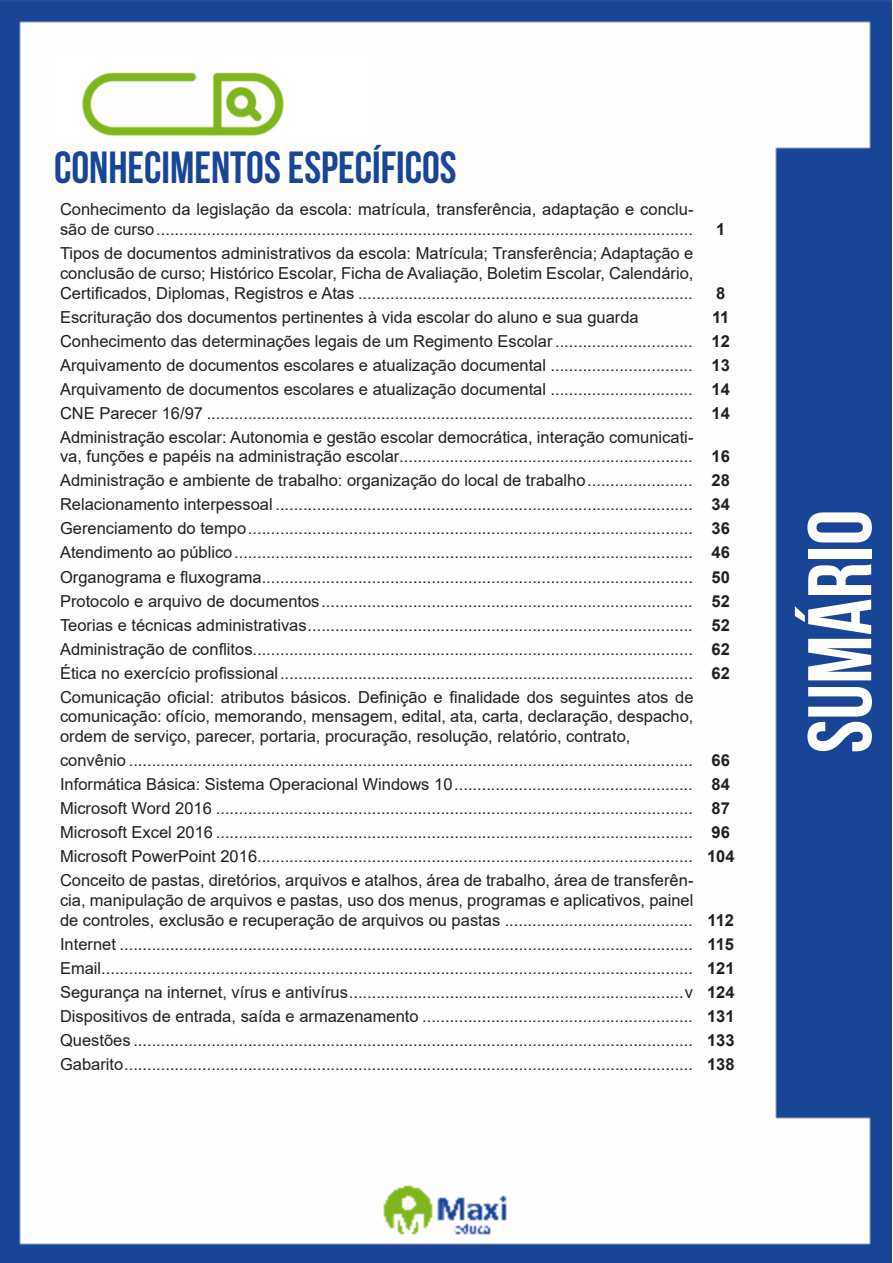
<style>
.page{position:relative;width:893px;height:1263px;background:#fff}
.page>*{position:absolute;margin:0;border:0;box-sizing:border-box;transform-origin:0 0}
.t1{font:700 90px "Bebas Neue";color:#fff}
.t2{font:700 45px "Bebas Neue";color:#184696}
.ALTERNATIVAS{font:16.5px/19.8px "Arial";color:#231f20;text-align:justify}
.INDICE{font:700 16.5px "Arial";color:#231f20}
</style>
<div class="page">
<img style="left:0;top:0;width:892px;height:1263px">
<div style="left:53px;top:55px;width:317px;height:121px;background:#fff"></div>
<img style="left:82px;top:72px;width:201px;height:64px">
<p class="t2" style="left:54px;top:142px;width:404px">CONHECIMENTOS ESPECÍFICOS</p>
<p class="ALTERNATIVAS" style="left:60px;top:199px;width:635px">Conhecimento da legislação da escola: matrícula, transferência, adaptação e conclu&shy;são de curso.....................................................................................................................</p>
<p class="ALTERNATIVAS" style="left:60px;top:243px;width:635px">Tipos de documentos administrativos da escola: Matrícula; Transferência; Adaptação e conclusão de curso; Histórico Escolar, Ficha de Avaliação, Boletim Escolar, Calendário, Certificados, Diplomas, Registros e Atas .........................................................................</p>
<p class="INDICE" style="left:716px;top:217px;width:11px">1</p>
<p class="INDICE" style="left:716px;top:281px;width:11px">8</p>
<p class="ALTERNATIVAS" style="left:60px;top:307px;width:580px">Escrituração dos documentos pertinentes à vida escolar do aluno e sua guarda</p>
<p class="INDICE" style="left:712px;top:305px;width:19px">11</p>
<p class="ALTERNATIVAS" style="left:60px;top:331px;width:634px">Conhecimento das determinações legais de um Regimento Escolar ..............................</p>
<p class="INDICE" style="left:712px;top:329px;width:20px">12</p>
<p class="ALTERNATIVAS" style="left:60px;top:355px;width:634px">Arquivamento de documentos escolares e atualização documental ...............................</p>
<p class="INDICE" style="left:712px;top:353px;width:20px">13</p>
<p class="ALTERNATIVAS" style="left:60px;top:379px;width:634px">Arquivamento de documentos escolares e atualização documental ...............................</p>
<p class="INDICE" style="left:712px;top:377px;width:20px">14</p>
<p class="ALTERNATIVAS" style="left:60px;top:403px;width:634px">CNE Parecer 16/97 ..........................................................................................................</p>
<p class="INDICE" style="left:712px;top:401px;width:20px">14</p>
<p class="ALTERNATIVAS" style="left:60px;top:427px;width:635px">Administração escolar: Autonomia e gestão escolar democrática, interação comunicati&shy;va, funções e papéis na administração escolar................................................................</p>
<p class="INDICE" style="left:712px;top:445px;width:20px">16</p>
<p class="ALTERNATIVAS" style="left:60px;top:471px;width:634px">Administração e ambiente de trabalho: organização do local de trabalho.......................</p>
<p class="INDICE" style="left:712px;top:469px;width:20px">28</p>
<p class="ALTERNATIVAS" style="left:60px;top:495px;width:634px">Relacionamento interpessoal ...........................................................................................</p>
<p class="INDICE" style="left:712px;top:493px;width:20px">34</p>
<p class="ALTERNATIVAS" style="left:60px;top:519px;width:634px">Gerenciamento do tempo.................................................................................................</p>
<p class="INDICE" style="left:712px;top:517px;width:20px">36</p>
<p class="ALTERNATIVAS" style="left:60px;top:543px;width:634px">Atendimento ao público....................................................................................................</p>
<p class="INDICE" style="left:712px;top:541px;width:20px">46</p>
<p class="ALTERNATIVAS" style="left:60px;top:567px;width:634px">Organograma e fluxograma..............................................................................................</p>
<p class="INDICE" style="left:712px;top:565px;width:20px">50</p>
<p class="ALTERNATIVAS" style="left:60px;top:591px;width:634px">Protocolo e arquivo de documentos.................................................................................</p>
<p class="INDICE" style="left:712px;top:589px;width:20px">52</p>
<p class="ALTERNATIVAS" style="left:60px;top:615px;width:634px">Teorias e técnicas administrativas....................................................................................</p>
<p class="INDICE" style="left:712px;top:613px;width:20px">52</p>
<p class="ALTERNATIVAS" style="left:60px;top:639px;width:634px">Administração de conflitos................................................................................................</p>
<p class="INDICE" style="left:712px;top:637px;width:20px">62</p>
<p class="ALTERNATIVAS" style="left:60px;top:663px;width:634px">Ética no exercício profissional..........................................................................................</p>
<p class="INDICE" style="left:712px;top:661px;width:20px">62</p>
<p class="ALTERNATIVAS" style="left:60px;top:687px;width:635px">Comunicação oficial: atributos básicos. Definição e finalidade dos seguintes atos de comunicação: ofício, memorando, mensagem, edital, ata, carta, declaração, despacho, ordem de serviço, parecer, portaria, procuração, resolução, relatório, contrato,</p>
<p class="ALTERNATIVAS" style="left:60px;top:750px;width:634px">convênio ...........................................................................................................................</p>
<p class="INDICE" style="left:712px;top:749px;width:20px">66</p>
<p class="ALTERNATIVAS" style="left:60px;top:774px;width:634px">Informática Básica: Sistema Operacional Windows 10....................................................</p>
<p class="INDICE" style="left:712px;top:773px;width:20px">84</p>
<p class="ALTERNATIVAS" style="left:60px;top:798px;width:634px">Microsoft Word 2016 ........................................................................................................</p>
<p class="INDICE" style="left:712px;top:797px;width:20px">87</p>
<p class="ALTERNATIVAS" style="left:60px;top:822px;width:634px">Microsoft Excel 2016 ........................................................................................................</p>
<p class="INDICE" style="left:712px;top:821px;width:20px">96</p>
<p class="ALTERNATIVAS" style="left:60px;top:846px;width:634px">Microsoft PowerPoint 2016...............................................................................................</p>
<p class="INDICE" style="left:707px;top:845px;width:29px">104</p>
<p class="ALTERNATIVAS" style="left:60px;top:870px;width:635px">Conceito de pastas, diretórios, arquivos e atalhos, área de trabalho, área de transferên&shy;cia, manipulação de arquivos e pastas, uso dos menus, programas e aplicativos, painel de controles, exclusão e recuperação de arquivos ou pastas .........................................</p>
<p class="INDICE" style="left:707px;top:908px;width:28px">112</p>
<p class="ALTERNATIVAS" style="left:60px;top:934px;width:634px">Internet .............................................................................................................................</p>
<p class="INDICE" style="left:707px;top:932px;width:28px">115</p>
<p class="ALTERNATIVAS" style="left:60px;top:958px;width:634px">Email.................................................................................................................................</p>
<p class="INDICE" style="left:707px;top:956px;width:29px">121</p>
<p class="ALTERNATIVAS" style="left:60px;top:982px;width:634px">Segurança na internet, vírus e antivírus.........................................................................v</p>
<p class="INDICE" style="left:707px;top:980px;width:29px">124</p>
<p class="ALTERNATIVAS" style="left:60px;top:1006px;width:634px">Dispositivos de entrada, saída e armazenamento ...........................................................</p>
<p class="INDICE" style="left:707px;top:1004px;width:29px">131</p>
<p class="ALTERNATIVAS" style="left:60px;top:1030px;width:634px">Questões ..........................................................................................................................</p>
<p class="INDICE" style="left:707px;top:1028px;width:29px">133</p>
<p class="ALTERNATIVAS" style="left:60px;top:1054px;width:634px">Gabarito............................................................................................................................</p>
<p class="INDICE" style="left:707px;top:1052px;width:29px">138</p>
<h1 class="t1" style="left:791px;top:753px;width:245px;rotate:-90deg">SUMÁRIO</h1>
</div>
